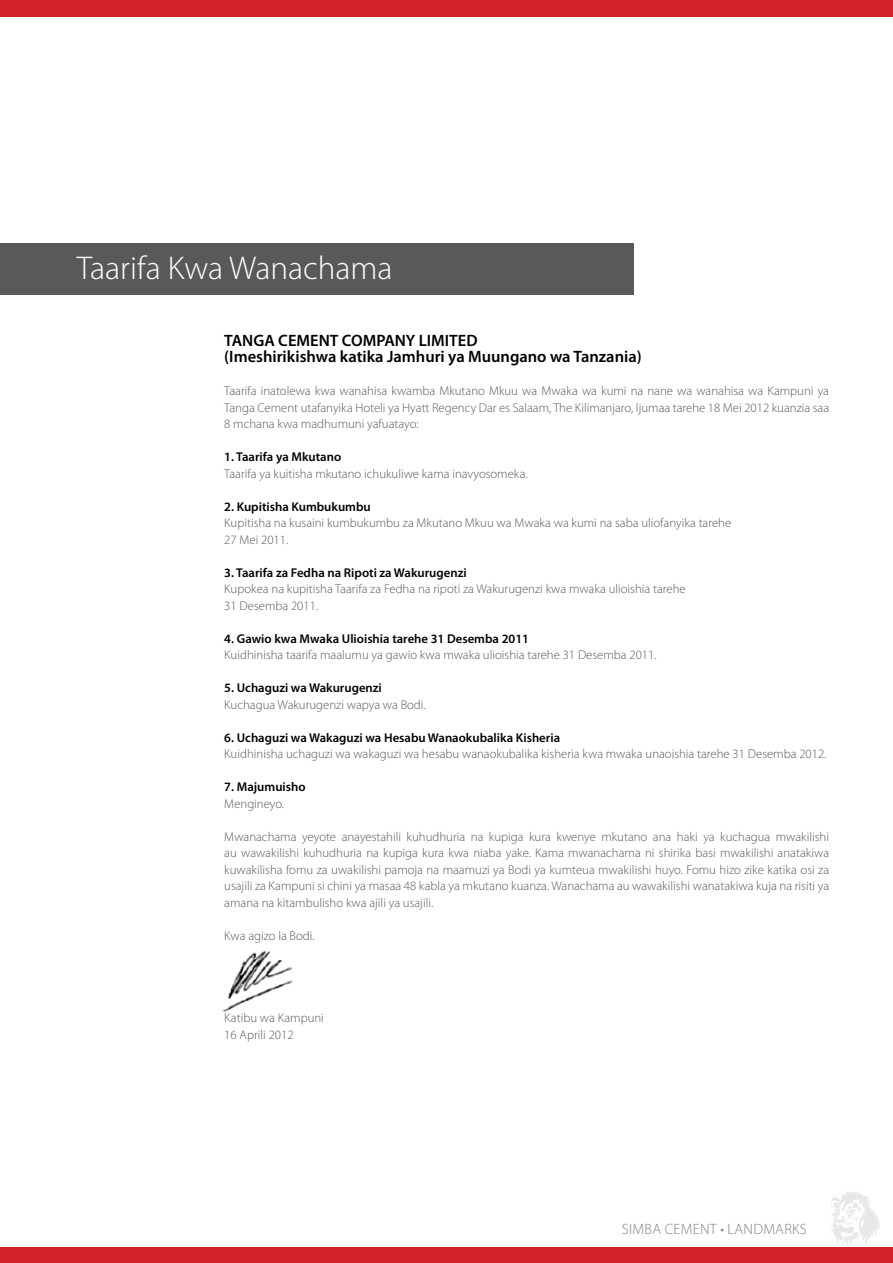
<style>
.page{position:relative;width:893px;height:1263px;background:#fff}
.page>*{position:absolute;margin:0;border:0;box-sizing:border-box;transform-origin:0 0}
.t1{font:300 33px "Myriad Pro";color:#fff}
.t2{font:600 16.5px/16.5px "Myriad Pro";color:#000}
.t3{font:300 15px "Myriad Pro";letter-spacing:.02em;color:#808285}
.t4{font:300 12.75px/16.5px "Myriad Pro";color:#58595b}
.t5{font:600 12.75px "Myriad Pro";color:#000}
</style>
<div class="page">
<div style="left:0;top:0;width:893px;height:17px;background:#d2232a"></div>
<div style="left:0;top:1247px;width:893px;height:16px;background:#d2232a"></div>
<svg style="left:831px;top:1191px;width:49px;height:54px"></svg>
<div style="left:0;top:243px;width:633px;height:51px;background:#58595b"></div>
<img style="left:222px;top:951px;width:71px;height:61px">
<h1 class="t1" style="left:77px;top:250px;width:317px">Taarifa Kwa Wanachama</h1>
<p class="t2" style="left:224px;top:331px;width:419px">TANGA CEMENT COMPANY LIMITED<br>(Imeshirikishwa katika Jamhuri ya Muungano wa Tanzania)</p>
<p class="t4" style="left:224px;top:383px;width:606px;text-align:justify">Taarifa inatolewa kwa wanahisa kwamba Mkutano Mkuu wa Mwaka wa kumi na nane wa wanahisa wa Kampuni ya Tanga Cement utafanyika Hoteli ya Hyatt Regency Dar es Salaam, The Kilimanjaro, Ijumaa tarehe 18 Mei 2012 kuanzia saa 8 mchana kwa madhumuni yafuatayo:</p>
<p class="t5" style="left:224px;top:449px;width:118px">1. Taarifa ya Mkutano</p>
<p class="t4" style="left:224px;top:465px;width:305px">Taarifa ya kuitisha mkutano ichukuliwe kama inavyosomeka.</p>
<p class="t5" style="left:224px;top:498px;width:148px">2. Kupitisha Kumbukumbu</p>
<p class="t4" style="left:224px;top:515px;width:508px">Kupitisha na kusaini kumbukumbu za Mkutano Mkuu wa Mwaka wa kumi na saba uliofanyika tarehe<br>27 Mei 2011.</p>
<p class="t5" style="left:224px;top:564px;width:244px">3. Taarifa za Fedha na Ripoti za Wakurugenzi</p>
<p class="t4" style="left:224px;top:581px;width:463px">Kupokea na kupitisha Taarifa za Fedha na ripoti za Wakurugenzi kwa mwaka ulioishia tarehe<br>31 Desemba 2011.</p>
<p class="t5" style="left:224px;top:630px;width:306px">4. Gawio kwa Mwaka Ulioishia tarehe 31 Desemba 2011</p>
<p class="t4" style="left:224px;top:647px;width:434px">Kuidhinisha taarifa maalumu ya gawio kwa mwaka ulioishia tarehe 31 Desemba 2011.</p>
<p class="t5" style="left:224px;top:680px;width:159px">5. Uchaguzi wa Wakurugenzi</p>
<p class="t4" style="left:224px;top:696px;width:203px">Kuchagua Wakurugenzi wapya wa Bodi.</p>
<p class="t5" style="left:224px;top:729px;width:337px">6. Uchaguzi wa Wakaguzi wa Hesabu Wanaokubalika Kisheria</p>
<p class="t4" style="left:224px;top:746px;width:604px">Kuidhinisha uchaguzi wa wakaguzi wa hesabu wanaokubalika kisheria kwa mwaka unaoishia tarehe 31 Desemba 2012.</p>
<p class="t5" style="left:224px;top:779px;width:83px">7. Majumuisho</p>
<p class="t4" style="left:224px;top:795px;width:61px">Mengineyo.</p>
<p class="t4" style="left:224px;top:828px;width:606px;text-align:justify">Mwanachama yeyote anayestahili kuhudhuria na kupiga kura kwenye mkutano ana haki ya kuchagua mwakilishi au wawakilishi kuhudhuria na kupiga kura kwa niaba yake. Kama mwanachama ni shirika basi mwakilishi anatakiwa kuwakilisha fomu za uwakilishi pamoja na maamuzi ya Bodi ya kumteua mwakilishi huyo. Fomu hizo zike katika osi za usajili za Kampuni si chini ya masaa 48 kabla ya mkutano kuanza. Wanachama au wawakilishi wanatakiwa kuja na risiti ya amana na kitambulisho kwa ajili ya usajili.</p>
<p class="t4" style="left:224px;top:927px;width:92px">Kwa agizo la Bodi.</p>
<p class="t4" style="left:224px;top:1010px;width:101px">Katibu wa Kampuni<br>16 Aprili 2012</p>
<p class="t3" style="left:622px;top:1221px;width:187px">SIMBA CEMENT • LANDMARKS</p>
</div>
